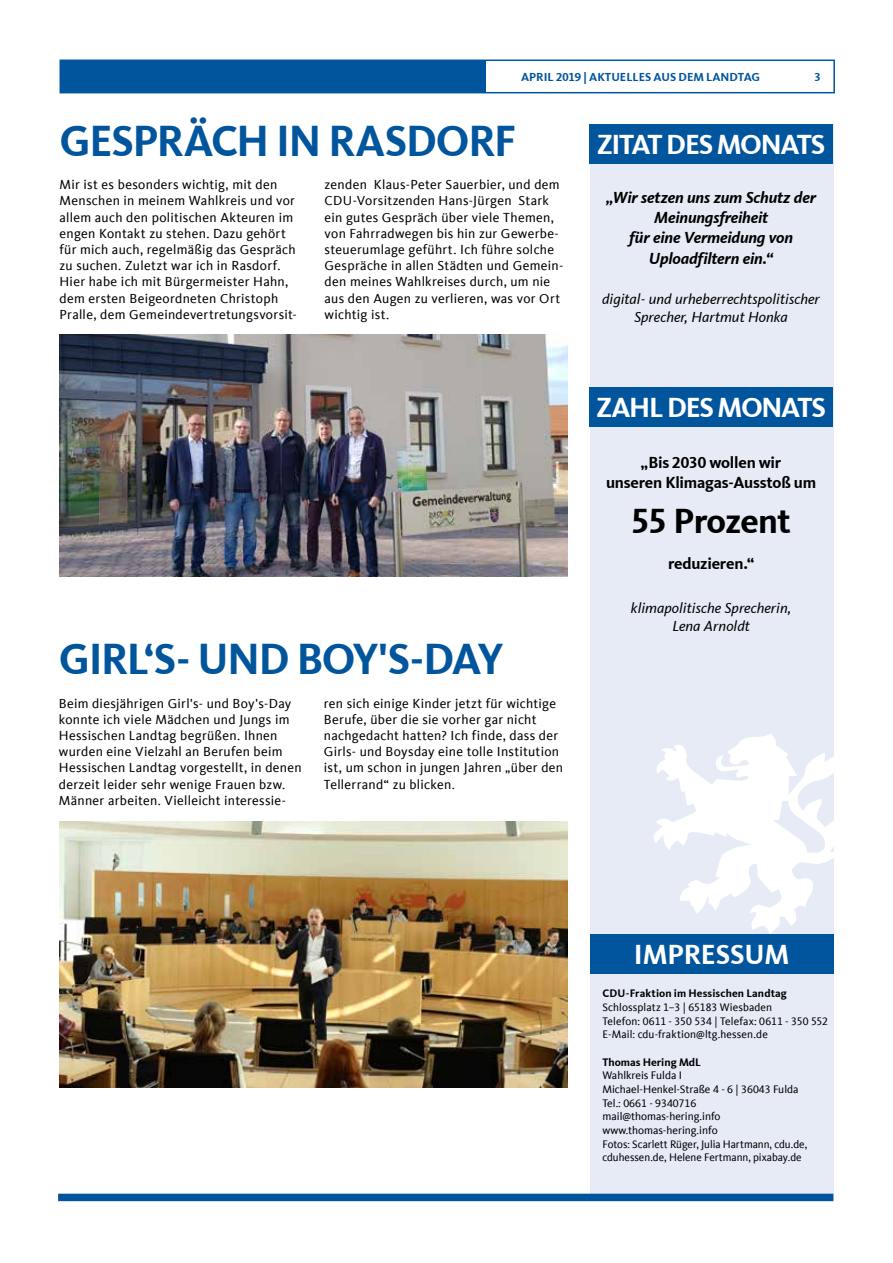
<style>
.page{position:relative;width:893px;height:1263px;background:#fff}
.page>*{position:absolute;margin:0;border:0;box-sizing:border-box;transform-origin:0 0}
.t1{font:700 45px "CDU Kievit Tab";letter-spacing:-.03em;color:#00559d}
.t2{font:700 36px "CDU Kievit Tab";letter-spacing:-.03em;color:#000}
.t3{font:700 28.5px "CDU Kievit Tab";letter-spacing:-.045em;color:#fff}
.t4{font:700 28.5px "CDU Kievit Tab";letter-spacing:-.01em;color:#fff}
.t5{font:italic 700 16.5px/19.8px "CDU Kievit Tab";letter-spacing:-.015em;color:#000;text-align:center}
.t6{font:700 16.5px/19.8px "CDU Kievit Tab";letter-spacing:-.015em;color:#000;text-align:center}
.t7{font:italic 15px/18px "CDU Kievit Tab";color:#000;text-align:center}
.t8{font:13.5px/16.2px "CDU Kievit Tab";letter-spacing:.02em;color:#000}
.t9{font:700 12px "CDU Kievit Tab";color:#00559d}
.t10{font:11.25px/13.6px "CDU Kievit Tab";color:#000}
.t11{font:700 11.25px "CDU Kievit Tab";letter-spacing:.01em;color:#000}
</style>
<div class="page">
<div style="left:590px;top:124px;width:243px;height:1070px;background:#e7ebf6"></div>
<svg style="left:653px;top:733px;width:181px;height:201px"></svg>
<div style="left:590px;top:934px;width:243px;height:40px;background:#00559d"></div>
<div style="left:58px;top:1194px;width:775px;height:7px;background:#00559d"></div>
<div style="left:60px;top:60px;width:775px;height:33px;border:2px solid #00559d"></div>
<div style="left:60px;top:60px;width:426px;height:32px;background:#00559d"></div>
<img style="left:60px;top:335px;width:507px;height:241px">
<img style="left:60px;top:822px;width:507px;height:265px">
<div style="left:589px;top:124px;width:244px;height:40px;background:#00559d"></div>
<div style="left:589px;top:387px;width:244px;height:40px;background:#00559d"></div>
<p class="t9" style="left:521px;top:70px;width:241px">APRIL 2019 | AKTUELLES AUS DEM LANDTAG</p>
<p class="t9" style="left:814px;top:70px;width:8px">3</p>
<h1 class="t1" style="left:60px;top:114px;width:458px">GESPRÄCH IN RASDORF</h1>
<p class="t8" style="left:325px;top:177px;width:240px">zenden Klaus-Peter Sauerbier, und dem CDU-Vorsitzenden Hans-Jürgen Stark ein gutes Gespräch über viele Themen, von Fahrradwegen bis hin zur Gewerbe&shy;steuerumlage geführt. Ich führe solche Gespräche in allen Städten und Gemein&shy;den meines Wahlkreises durch, um nie aus den Augen zu verlieren, was vor Ort wichtig ist.</p>
<p class="t8" style="left:60px;top:177px;width:239px">Mir ist es besonders wichtig, mit den Menschen in meinem Wahlkreis und vor allem auch den politischen Akteuren im engen Kontakt zu stehen. Dazu gehört für mich auch, regelmäßig das Gespräch zu suchen. Zuletzt war ich in Rasdorf.<br>Hier habe ich mit Bürgermeister Hahn, dem ersten Beigeordneten Christoph Pralle, dem Gemeindevertretungsvorsit-</p>
<h1 class="t1" style="left:59px;top:633px;width:446px">GIRL‘S- UND BOY'S-DAY</h1>
<p class="t8" style="left:324px;top:695px;width:241px">ren sich einige Kinder jetzt für wichtige Berufe, über die sie vorher gar nicht nachgedacht hatten? Ich finde, dass der Girls- und Boysday eine tolle Institution ist, um schon in jungen Jahren „über den Tellerrand“ zu blicken.</p>
<p class="t8" style="left:59px;top:695px;width:244px">Beim diesjährigen Girl's- und Boy's-Day konnte ich viele Mädchen und Jungs im Hessischen Landtag begrüßen. Ihnen wurden eine Vielzahl an Berufen beim Hessischen Landtag vorgestellt, in denen derzeit leider sehr wenige Frauen bzw.<br>Männer arbeiten. Vielleicht interessie-</p>
<h3 class="t3" style="left:597px;top:127px;width:230px">ZITAT DES MONATS</h3>
<p class="t5" style="left:606px;top:188px;width:211px">„Wir setzen uns zum Schutz der<br>Meinungsfreiheit<br>für eine Vermeidung von</p>
<p class="t5" style="left:649px;top:249px;width:126px">Uploadfiltern ein.“</p>
<p class="t7" style="left:602px;top:290px;width:219px">digital- und urheberrechtspolitischer<br>Sprecher, Hartmut Honka</p>
<h3 class="t3" style="left:596px;top:391px;width:232px">ZAHL DES MONATS</h3>
<p class="t6" style="left:606px;top:452px;width:212px">„Bis 2030 wollen wir<br>unseren Klimagas-Ausstoß um</p>
<h2 class="t2" style="left:631px;top:499px;width:161px">55 Prozent</h2>
<p class="t6" style="left:668px;top:553px;width:88px">reduzieren.“</p>
<p class="t7" style="left:631px;top:599px;width:162px">klimapolitische Sprecherin,<br>Lena Arnoldt</p>
<h3 class="t4" style="left:634px;top:938px;width:157px">IMPRESSUM</h3>
<p class="t11" style="left:602px;top:987px;width:186px">CDU-Fraktion im Hessischen Landtag</p>
<p class="t10" style="left:602px;top:1000px;width:227px">Schlossplatz 1–3 | 65183 Wiesbaden<br>Telefon: 0611 - 350 534 | Telefax: 0611 - 350 552<br>E-Mail: cdu-fraktion@ltg.hessen.de</p>
<p class="t11" style="left:602px;top:1055px;width:100px">Thomas Hering MdL</p>
<p class="t10" style="left:602px;top:1069px;width:206px">Wahlkreis Fulda I<br>Michael-Henkel-Straße 4 - 6 | 36043 Fulda<br>Tel.: 0661 - 9340716 mail@thomas-hering.info www.thomas-hering.info<br>Fotos: Scarlett Rüger, Julia Hartmann, cdu.de, cduhessen.de, Helene Fertmann, pixabay.de</p>
</div>
